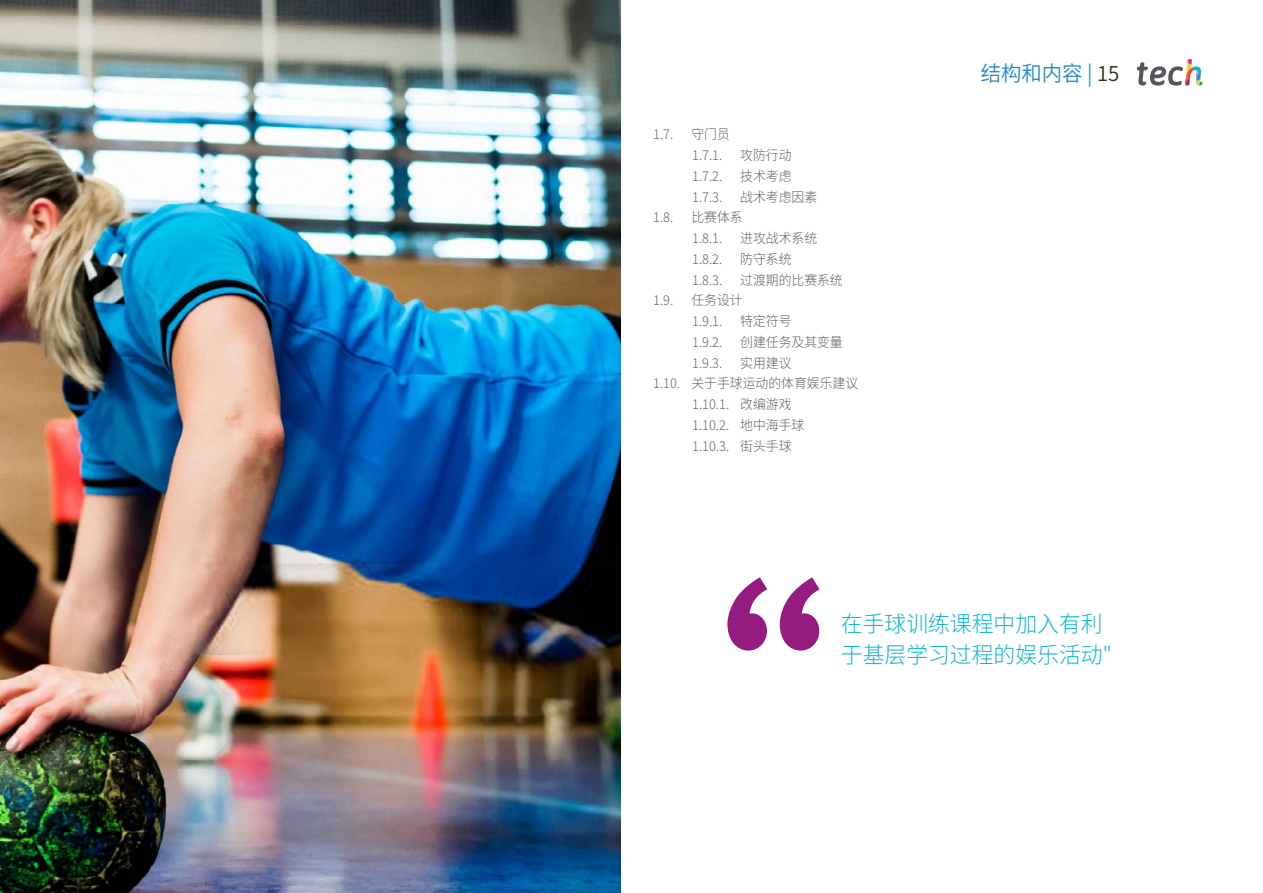
<style>
.page{position:relative;width:1263px;height:893px;background:#fff}
.page>*{position:absolute;margin:0;border:0;box-sizing:border-box;transform-origin:0 0}
.t1{font:300 22.5px/31.5px "Source Han Sans CN";color:#0fb6cf}
.t2{font:21px "Source Han Sans CN";color:#2488c9}
.t3{font:300 13.5px/20.7px "Source Han Sans CN";color:#61646a;scale:.95 1}
.s1{color:#312e20}
</style>
<div class="page">
<svg style="left:1137px;top:59px;width:65px;height:27px"></svg>
<svg style="left:727px;top:577px;width:92px;height:74px"></svg>
<img style="left:0;top:0;width:621px;height:893px">
<p class="t3" style="left:653px;top:124px;width:23px">1.7.</p>
<p class="t3" style="left:691px;top:124px;width:42px">守门员<br>1.7.1.</p>
<p class="t3" style="left:740px;top:145px;width:55px">攻防行动</p>
<p class="t3" style="left:692px;top:166px;width:33px">1.7.2.</p>
<p class="t3" style="left:740px;top:166px;width:55px">技术考虑</p>
<p class="t3" style="left:692px;top:187px;width:33px">1.7.3.</p>
<p class="t3" style="left:740px;top:187px;width:83px">战术考虑因素</p>
<p class="t3" style="left:653px;top:207px;width:23px">1.8.</p>
<p class="t3" style="left:691px;top:207px;width:56px">比赛体系<br>1.8.1.</p>
<p class="t3" style="left:740px;top:228px;width:83px">进攻战术系统</p>
<p class="t3" style="left:692px;top:249px;width:33px">1.8.2.</p>
<p class="t3" style="left:740px;top:249px;width:55px">防守系统</p>
<p class="t3" style="left:692px;top:270px;width:33px">1.8.3.</p>
<p class="t3" style="left:740px;top:270px;width:110px">过渡期的比赛系统</p>
<p class="t3" style="left:653px;top:290px;width:23px">1.9.</p>
<p class="t3" style="left:691px;top:290px;width:56px">任务设计<br>1.9.1.</p>
<p class="t3" style="left:740px;top:311px;width:55px">特定符号</p>
<p class="t3" style="left:692px;top:332px;width:33px">1.9.2.</p>
<p class="t3" style="left:740px;top:332px;width:110px">创建任务及其变量</p>
<p class="t3" style="left:692px;top:353px;width:33px">1.9.3.</p>
<p class="t3" style="left:740px;top:353px;width:55px">实用建议</p>
<p class="t3" style="left:653px;top:373px;width:217px">1.10. 关于手球运动的体育娱乐建议</p>
<p class="t3" style="left:692px;top:394px;width:106px">1.10.1. 改编游戏</p>
<p class="t3" style="left:692px;top:415px;width:120px">1.10.2. 地中海手球</p>
<p class="t3" style="left:692px;top:436px;width:106px">1.10.3. 街头手球</p>
<h2 class="t2" style="left:981px;top:61px;width:140px">结构和内容 | <span class="s1">15</span></h2>
<h1 class="t1" style="left:841px;top:608px;width:272px">在手球训练课程中加入有利于基层学习过程的娱乐活动"</h1>
</div>
